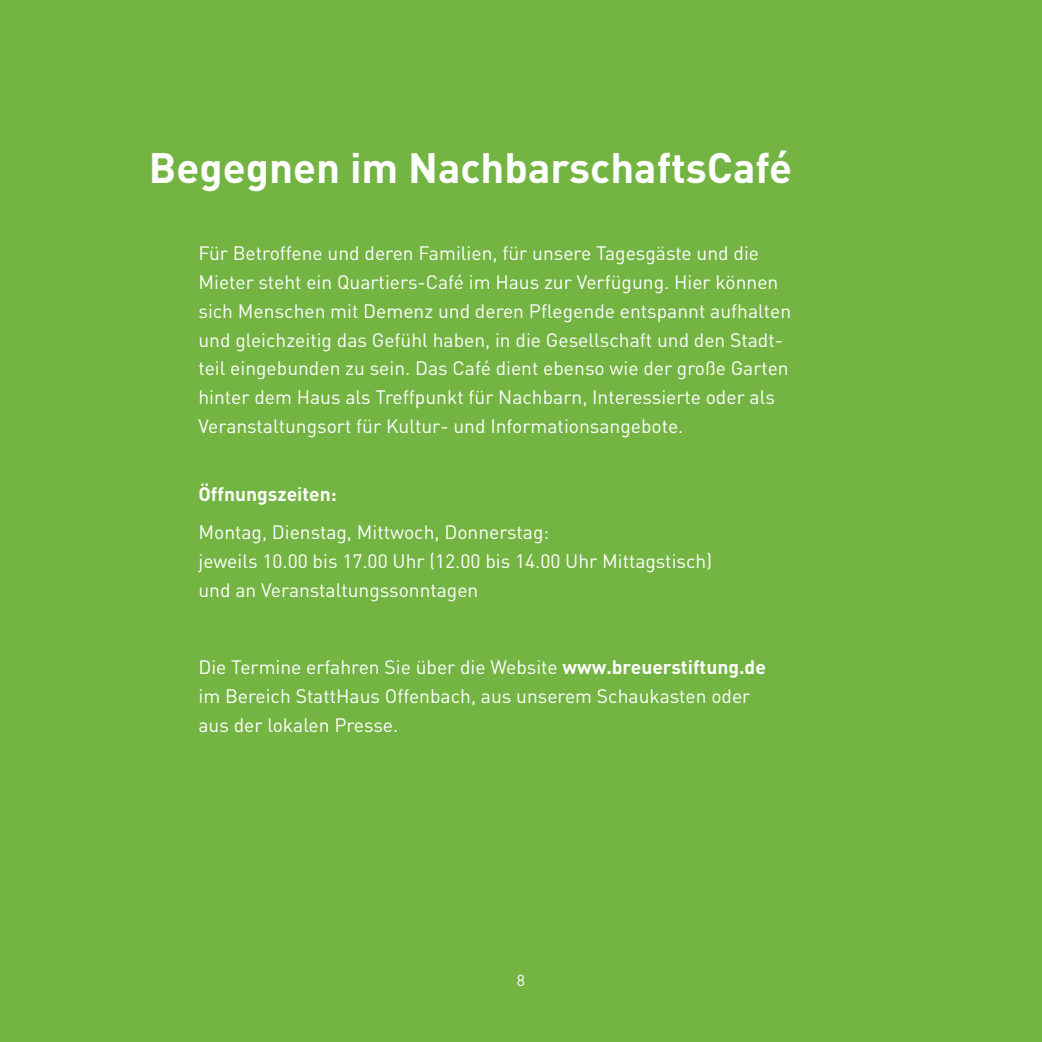
<style>
.page{position:relative;width:1042px;height:1042px;background:#74b443}
.page>*{position:absolute;margin:0;border:0;box-sizing:border-box;transform-origin:0 0}
.t1{font:700 42px "DINOT";color:#fff}
.t2{font:19.25px/28.9px "DINOT";color:#fff}
.t3{font:700 19.25px "DINOT";color:#fff}
.t4{font:15.75px "DINOT";color:#fff}
.s1{font-weight:700}
</style>
<div class="page">
<h1 class="t1" style="left:149px;top:139px;width:645px">Begegnen im NachbarschaftsCafé</h1>
<p class="t2" style="left:198px;top:238px;width:594px">Für Betroffene und deren Familien, für unsere Tagesgäste und die Mieter steht ein Quartiers-Café im Haus zur Verfügung. Hier können sich Menschen mit Demenz und deren Pflegende entspannt aufhalten und gleichzeitig das Gefühl haben, in die Gesellschaft und den Stadt&shy;teil eingebunden zu sein. Das Café dient ebenso wie der große Garten hinter dem Haus als Treffpunkt für Nachbarn, Interessierte oder als Veranstaltungsort für Kultur- und Informationsangebote.</p>
<p class="t3" style="left:198px;top:480px;width:140px">Öffnungszeiten:</p>
<p class="t2" style="left:198px;top:517px;width:515px">Montag, Dienstag, Mittwoch, Donnerstag:<br>jeweils 10.00 bis 17.00 Uhr (12.00 bis 14.00 Uhr Mittagstisch) und an Veranstaltungssonntagen</p>
<p class="t2" style="left:198px;top:652px;width:569px">Die Termine erfahren Sie über die Website <span class="s1">www.breuerstiftung.de </span>im Bereich StattHaus Offenbach, aus unserem Schaukasten oder aus der lokalen Presse.</p>
<p class="t4" style="left:517px;top:969px;width:10px">8</p>
</div>
